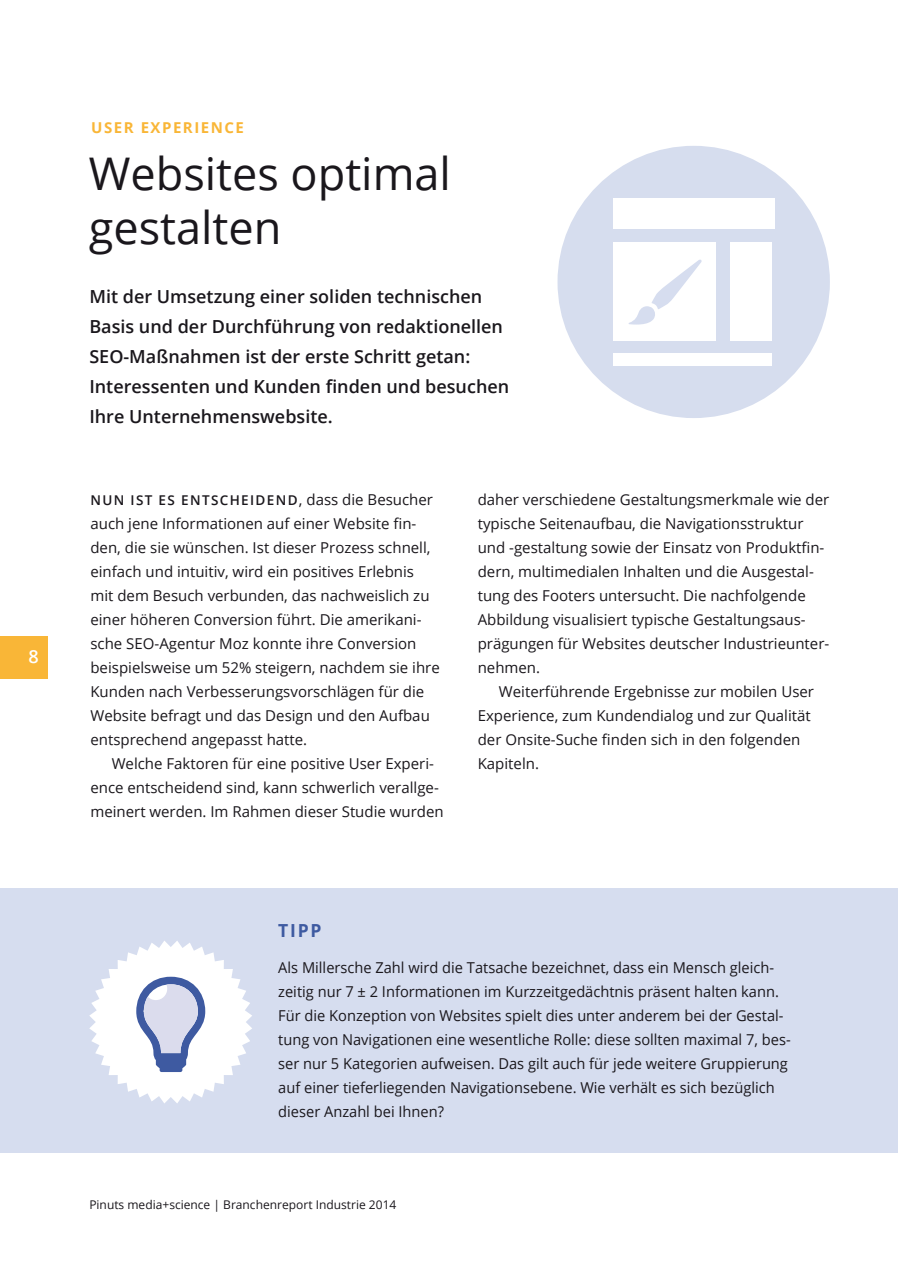
<style>
.page{position:relative;width:898px;height:1272px;background:#fff}
.page>*{position:absolute;margin:0;border:0;box-sizing:border-box;transform-origin:0 0}
.t1{font:45px/54px "Open Sans";color:#1a171c}
.t2{font:600 18px/30px "Open Sans";color:#1a171c}
.t3{font:700 18px "Open Sans";color:#3e5aa1}
.t4{font:600 18px "Open Sans";color:#fff}
.t5{font:15px/24px "Open Sans";color:#1a171c}
.t6{font:700 15px "Open Sans";letter-spacing:.1em;color:#f9b637}
.t7{font:600 13.5px "Open Sans";letter-spacing:.1em;color:#1a171c}
.t8{font:12px "Open Sans";color:#1a171c}
.s1{font-weight:400;font-size:15px}
</style>
<div class="page">
<div style="left:0;top:636px;width:47px;height:43px;background:#f9b637"></div>
<div style="left:557px;top:146px;width:272px;height:272px;background:#d6ddee;border-radius:50%"></div>
<div style="left:0;top:888px;width:897px;height:264px;background:#d6ddef"></div>
<svg style="left:89px;top:941px;width:163px;height:162px"></svg>
<div style="left:612px;top:198px;width:162px;height:31px;background:#fff"></div>
<div style="left:612px;top:242px;width:103px;height:99px;background:#fff"></div>
<div style="left:729px;top:242px;width:42px;height:99px;background:#fff"></div>
<div style="left:612px;top:353px;width:159px;height:13px;background:#fff"></div>
<svg style="left:628px;top:259px;width:73px;height:65px"></svg>
<p class="t4" style="left:28px;top:644px;width:12px">8</p>
<p class="t6" style="left:91px;top:117px;width:154px">USER EXPERIENCE</p>
<h1 class="t1" style="left:89px;top:145px;width:363px">Websites optimal gestalten</h1>
<p class="t2" style="left:89px;top:281px;width:421px">Mit der Umsetzung einer soliden technischen Basis und der Durchführung von redaktionellen SEO-Maßnahmen ist der erste Schritt getan:<br>Interessenten und Kunden finden und besuchen Ihre Unternehmenswebsite.</p>
<p class="t7" style="left:90px;top:490px;width:344px">NUN IST ES ENTSCHEIDEND<span class="s1">, dass die Besucher</span></p>
<p class="t5" style="left:90px;top:510px;width:351px">auch jene Informationen auf einer Website fin&shy;den, die sie wünschen. Ist dieser Prozess schnell, einfach und intuitiv, wird ein positives Erlebnis mit dem Besuch verbunden, das nachweislich zu einer höheren Conversion führt. Die amerikani&shy;sche SEO-Agentur Moz konnte ihre Conversion beispielsweise um 52% steigern, nachdem sie ihre Kunden nach Verbesserungsvorschlägen für die Website befragt und das Design und den Aufbau entsprechend angepasst hatte.</p>
<p class="t5" style="left:90px;top:750px;width:354px;text-indent:21px">Welche Faktoren für eine positive User Experi&shy;ence entscheidend sind, kann schwerlich verallge&shy;meinert werden. Im Rahmen dieser Studie wurden</p>
<p class="t5" style="left:477px;top:486px;width:353px">daher verschiedene Gestaltungsmerkmale wie der typische Seitenaufbau, die Navigationsstruktur und -gestaltung sowie der Einsatz von Produktfin&shy;dern, multimedialen Inhalten und die Ausgestal&shy;tung des Footers untersucht. Die nachfolgende Abbildung visualisiert typische Gestaltungsaus&shy;prägungen für Websites deutscher Industrieunter&shy;nehmen.</p>
<p class="t5" style="left:477px;top:678px;width:338px;text-indent:21px">Weiterführende Ergebnisse zur mobilen User Experience, zum Kundendialog und zur Qualität der Onsite-Suche finden sich in den folgenden Kapiteln.</p>
<p class="t3" style="left:278px;top:917px;width:45px">TIPP</p>
<p class="t5" style="left:278px;top:955px;width:513px">Als Millersche Zahl wird die Tatsache bezeichnet, dass ein Mensch gleich&shy;zeitig nur 7 ± 2 Informationen im Kurzzeitgedächtnis präsent halten kann.<br>Für die Konzeption von Websites spielt dies unter anderem bei der Gestal&shy;tung von Navigationen eine wesentliche Rolle: diese sollten maximal 7, bes&shy;ser nur 5 Kategorien aufweisen. Das gilt auch für jede weitere Gruppierung auf einer tieferliegenden Navigationsebene. Wie verhält es sich bezüglich dieser Anzahl bei Ihnen?</p>
<p class="t8" style="left:89px;top:1196px;width:308px">Pinuts media+science | Branchenreport Industrie 2014</p>
</div>
